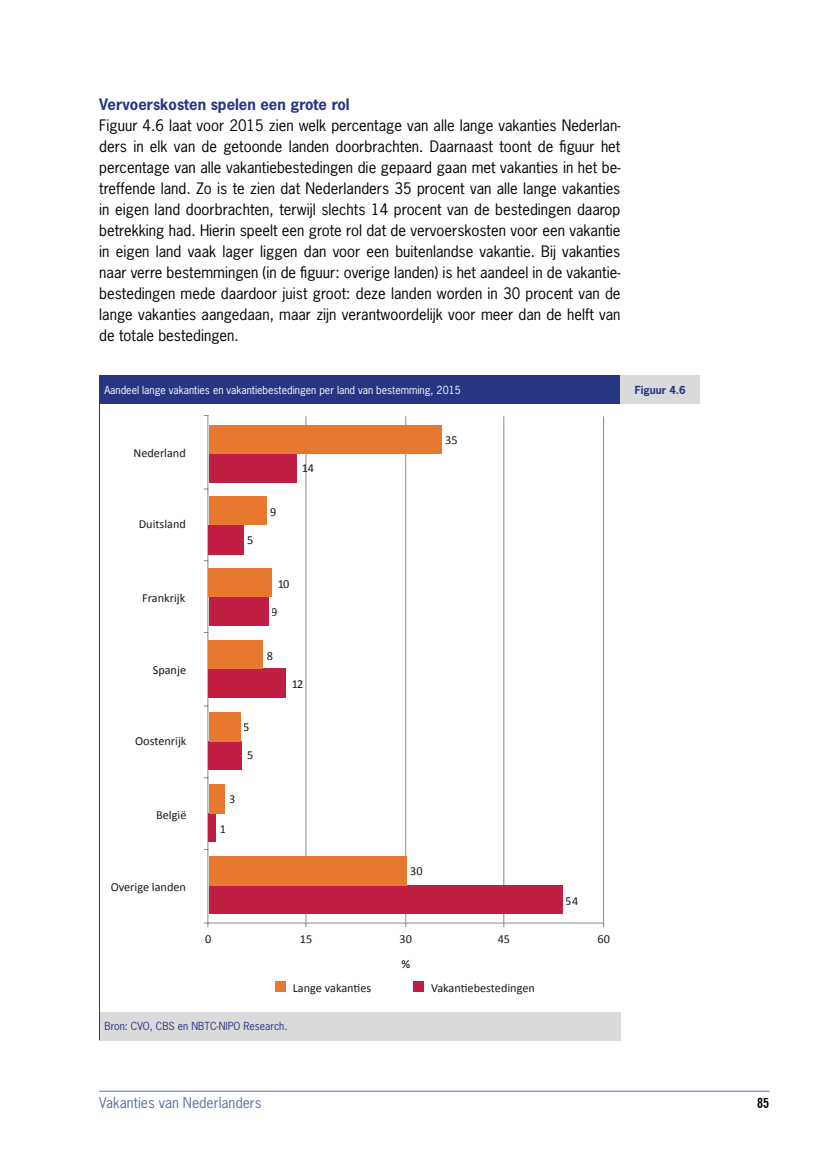
<style>
.page{position:relative;width:819px;height:1166px;background:#fff}
.page>*{position:absolute;margin:0;border:0;box-sizing:border-box;transform-origin:0 0}
.t1{font:300 63px "Helvetica";color:#000}
.t2{font:14.88px/21px "News Gothic Std";color:#000;text-align:justify}
.t3{font:700 14.88px "News Gothic Std";color:#273583}
.t4{font:14px "News Gothic Std";color:#5a71a2}
.t5{font:700 condensed 14px "News Gothic BT";color:#000}
.t6{font:12.25px "Calibri";color:#1b1919}
.t7{font:12.25px "Calibri";color:#000}
.t8{font:10.5px "News Gothic Std";color:#fff}
.t9{font:10.5px "News Gothic Std";color:#273583}
.t10{font:700 10.5px "News Gothic Std";color:#273583}
</style>
<div class="page">
<hr style="left:99px;top:1091px;width:670px;height:1px;background:#5a71a2">
<div style="left:99px;top:376px;width:521px;height:28px;background:#273583"></div>
<div style="left:620px;top:376px;width:80px;height:28px;background:#dadada"></div>
<div style="left:99px;top:1012px;width:521px;height:28px;background:#dadada"></div>
<hr style="left:99px;top:404px;width:1px;height:608px;background:#273583">
<svg style="left:99px;top:1012px;width:1px;height:28px"></svg>
<hr style="left:305px;top:416px;width:1px;height:506px;background:#8a8b89">
<hr style="left:405px;top:416px;width:1px;height:506px;background:#8a8b89">
<hr style="left:503px;top:416px;width:1px;height:506px;background:#8a8b89">
<hr style="left:603px;top:416px;width:1px;height:506px;background:#8a8b89">
<hr style="left:207px;top:415px;width:1px;height:508px;background:#8a8b89">
<hr style="left:208px;top:922px;width:395px;height:1px;background:#8a8b89">
<div style="left:209px;top:453px;width:87px;height:30px;background:#c11e43"></div>
<div style="left:209px;top:525px;width:35px;height:29px;background:#c11e43"></div>
<div style="left:209px;top:596px;width:59px;height:30px;background:#c11e43"></div>
<div style="left:209px;top:668px;width:77px;height:30px;background:#c11e43"></div>
<div style="left:209px;top:742px;width:33px;height:28px;background:#c11e43"></div>
<div style="left:209px;top:813px;width:7px;height:28px;background:#c11e43"></div>
<div style="left:209px;top:885px;width:353px;height:28px;background:#c11e43"></div>
<div style="left:209px;top:425px;width:232px;height:28px;background:#e6782f"></div>
<div style="left:209px;top:497px;width:57px;height:28px;background:#e6782f"></div>
<div style="left:209px;top:568px;width:63px;height:28px;background:#e6782f"></div>
<div style="left:209px;top:640px;width:54px;height:28px;background:#e6782f"></div>
<div style="left:209px;top:712px;width:31px;height:30px;background:#e6782f"></div>
<div style="left:209px;top:784px;width:15px;height:29px;background:#e6782f"></div>
<div style="left:209px;top:855px;width:197px;height:30px;background:#e6782f"></div>
<div style="left:275px;top:981px;width:11px;height:11px;background:#e6782f"></div>
<div style="left:413px;top:981px;width:11px;height:11px;background:#c11e43"></div>
<p class="t3" style="left:99px;top:95px;width:252px">Vervoerskosten spelen een grote rol</p>
<p class="t2" style="left:99px;top:115px;width:522px">Figuur 4.6 laat voor 2015 zien welk percentage van alle lange vakanties Nederlan&shy;ders in elk van de getoonde landen doorbrachten. Daarnaast toont de figuur het percentage van alle vakantiebestedingen die gepaard gaan met vakanties in het be&shy;treffende land. Zo is te zien dat Nederlanders 35 procent van alle lange vakanties in eigen land doorbrachten, terwijl slechts 14 procent van de bestedingen daarop betrekking had. Hierin speelt een grote rol dat de vervoerskosten voor een vakantie in eigen land vaak lager liggen dan voor een buitenlandse vakantie. Bij vakanties naar verre bestemmingen (in de figuur: overige landen) is het aandeel in de vakantie&shy;bestedingen mede daardoor juist groot: deze landen worden in 30 procent van de lange vakanties aangedaan, maar zijn verantwoordelijk voor meer dan de helft van de totale bestedingen.</p>
<h1 class="t1" style="left:91px;top:277px;width:89px">4.6</h1>
<p class="t8" style="left:104px;top:383px;width:358px">Aandeel lange vakanties en vakantiebestedingen per land van bestemming, 2015</p>
<p class="t10" style="left:635px;top:383px;width:52px">Figuur 4.6</p>
<p class="t6" style="left:133px;top:445px;width:54px">Nederland</p>
<p class="t6" style="left:139px;top:516px;width:49px">Duitsland</p>
<p class="t6" style="left:142px;top:590px;width:45px">Frankrijk</p>
<p class="t6" style="left:153px;top:662px;width:35px">Spanje</p>
<p class="t6" style="left:135px;top:733px;width:53px">Oostenrijk</p>
<p class="t6" style="left:156px;top:807px;width:32px">België</p>
<p class="t6" style="left:111px;top:879px;width:77px">Overige landen</p>
<p class="t6" style="left:301px;top:460px;width:14px">14</p>
<p class="t6" style="left:247px;top:532px;width:8px">5</p>
<p class="t6" style="left:270px;top:504px;width:8px">9</p>
<p class="t6" style="left:277px;top:576px;width:14px">10</p>
<p class="t6" style="left:272px;top:604px;width:8px">9</p>
<p class="t6" style="left:266px;top:648px;width:8px">8</p>
<p class="t6" style="left:291px;top:676px;width:14px">12</p>
<p class="t6" style="left:244px;top:719px;width:8px">5</p>
<p class="t6" style="left:247px;top:747px;width:8px">5</p>
<p class="t6" style="left:230px;top:791px;width:8px">3</p>
<p class="t6" style="left:219px;top:821px;width:8px">1</p>
<p class="t6" style="left:445px;top:432px;width:14px">35</p>
<p class="t6" style="left:410px;top:863px;width:14px">30</p>
<p class="t6" style="left:566px;top:893px;width:14px">54</p>
<p class="t6" style="left:205px;top:931px;width:8px">0</p>
<p class="t6" style="left:300px;top:931px;width:14px">15</p>
<p class="t6" style="left:399px;top:931px;width:14px">30</p>
<p class="t6" style="left:497px;top:931px;width:14px">45</p>
<p class="t6" style="left:597px;top:931px;width:14px">60</p>
<p class="t7" style="left:401px;top:956px;width:10px">%</p>
<p class="t6" style="left:293px;top:980px;width:80px">Lange vakan-es</p>
<p class="t6" style="left:431px;top:980px;width:105px">Vakan-ebestedingen</p>
<p class="t9" style="left:104px;top:1019px;width:184px">Bron: CVO, CBS en NBTC-NIPO Research.</p>
<p class="t4" style="left:99px;top:1094px;width:164px">Vakanties van Nederlanders</p>
<p class="t5" style="left:757px;top:1094px;width:14px">85</p>
</div>
